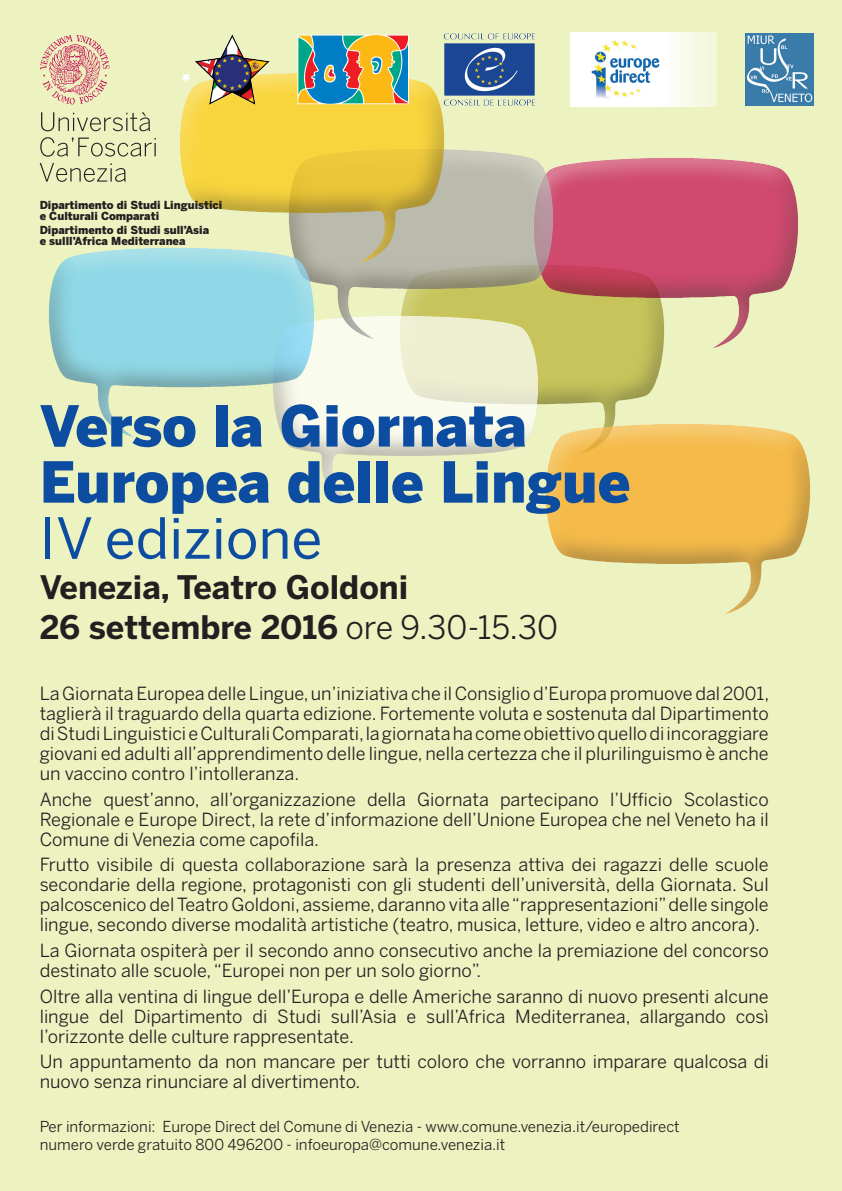
<style>
.page{position:relative;width:842px;height:1191px;background:#edf2c1}
.page>*{position:absolute;margin:0;border:0;box-sizing:border-box;transform-origin:0 0}
.t1{font:900 56px/56px "Benton Sans";color:#0d4da1}
.t2{font:56px "Benton Sans";color:#0d4da1}
.t3{font:700 32.2px/40.2px "Benton Sans";color:#231f20}
.t4{font:18px/20px "Benton Sans";color:#231f20;text-align:justify}
.t5{font:15px/18px "Benton Sans";color:#231f20}
.t6{font:900 11px/11px "Benton Sans";color:#231f20}
.s1{font-weight:400}
</style>
<div class="page">
<div style="left:390px;top:265px;width:284px;height:202px;background:#231f20;opacity:.75"></div>
<div style="left:264px;top:316px;width:283px;height:202px;background:#231f20;opacity:.75"></div>
<div style="left:524px;top:158px;width:284px;height:202px;background:#231f20;opacity:.75"></div>
<div style="left:279px;top:149px;width:284px;height:202px;background:#231f20;opacity:.75"></div>
<div style="left:170px;top:73px;width:284px;height:202px;background:#231f20;opacity:.75"></div>
<div style="left:43px;top:238px;width:280px;height:212px;background:#fff;opacity:.75"></div>
<div style="left:40px;top:248px;width:283px;height:202px;background:#231f20;opacity:.75"></div>
<div style="left:536px;top:415px;width:281px;height:211px;background:#edf2c1"></div>
<div style="left:536px;top:424px;width:284px;height:202px;background:#231f20;opacity:.75"></div>
<svg style="left:40px;top:35px;width:69px;height:69px"></svg>
<svg style="left:40px;top:163px;width:86px;height:19px"></svg>
<svg style="left:40px;top:137px;width:116px;height:20px"></svg>
<svg style="left:41px;top:112px;width:109px;height:19px"></svg>
<svg style="left:298px;top:35px;width:110px;height:69px;background:#869779"></svg>
<img style="left:437px;top:33px;width:98px;height:89px">
<div style="left:570px;top:32px;width:147px;height:74px;background:linear-gradient(to right,#fff,#f8fae7)"></div>
<img style="left:591px;top:39px;width:68px;height:62px">
<img style="left:745px;top:34px;width:69px;height:71px">
<img style="left:181px;top:34px;width:88px;height:71px">
<p class="t6" style="left:40px;top:199px;width:184px">Dipartimento di Studi Linguistici e Culturali Comparati</p>
<p class="t6" style="left:40px;top:224px;width:171px">Dipartimento di Studi sull’Asia e sulll’Africa Mediterranea</p>
<h1 class="t1" style="left:40px;top:397px;width:592px">Verso la Giornata<br>Europea delle Lingue</h1>
<h1 class="t2" style="left:40px;top:505px;width:284px">IV edizione</h1>
<h2 class="t3" style="left:40px;top:566px;width:520px">Venezia, Teatro Goldoni<br>26 settembre 2016 <span class="s1">ore 9.30-15.30</span></h2>
<p class="t4" style="left:40px;top:683px;width:731px">La Giornata Europea delle Lingue, un’iniziativa che il Consiglio d’Europa promuove dal 2001, taglierà il traguardo della quarta edizione. Fortemente voluta e sostenuta dal Dipartimento di Studi Linguistici e Culturali Comparati, la giornata ha come obiettivo quello di incoraggiare giovani ed adulti all’apprendimento delle lingue, nella certezza che il plurilinguismo è anche un vaccino contro l’intolleranza.</p>
<p class="t4" style="left:40px;top:789px;width:730px">Anche quest’anno, all’organizzazione della Giornata partecipano l’Ufficio Scolastico Regionale e Europe Direct, la rete d’informazione dell’Unione Europea che nel Veneto ha il Comune di Venezia come capofila.</p>
<p class="t4" style="left:40px;top:854px;width:731px">Frutto visibile di questa collaborazione sarà la presenza attiva dei ragazzi delle scuole secondarie della regione, protagonisti con gli studenti dell’università, della Giornata. Sul palcoscenico del Teatro Goldoni, assieme, daranno vita alle “rappresentazioni” delle singole lingue, secondo diverse modalità artistiche (teatro, musica, letture, video e altro ancora).</p>
<p class="t4" style="left:40px;top:940px;width:731px">La Giornata ospiterà per il secondo anno consecutivo anche la premiazione del concorso destinato alle scuole, “Europei non per un solo giorno”.</p>
<p class="t4" style="left:40px;top:986px;width:731px">Oltre alla ventina di lingue dell’Europa e delle Americhe saranno di nuovo presenti alcune lingue del Dipartimento di Studi sull’Asia e sull’Africa Mediterranea, allargando così l’orizzonte delle culture rappresentate.</p>
<p class="t4" style="left:40px;top:1051px;width:731px">Un appuntamento da non mancare per tutti coloro che vorranno imparare qualcosa di nuovo senza rinunciare al divertimento.</p>
<p class="t5" style="left:40px;top:1117px;width:642px">Per informazioni: Europe Direct del Comune di Venezia - www.comune.venezia.it/europedirect numero verde gratuito 800 496200 - infoeuropa@comune.venezia.it</p>
</div>
